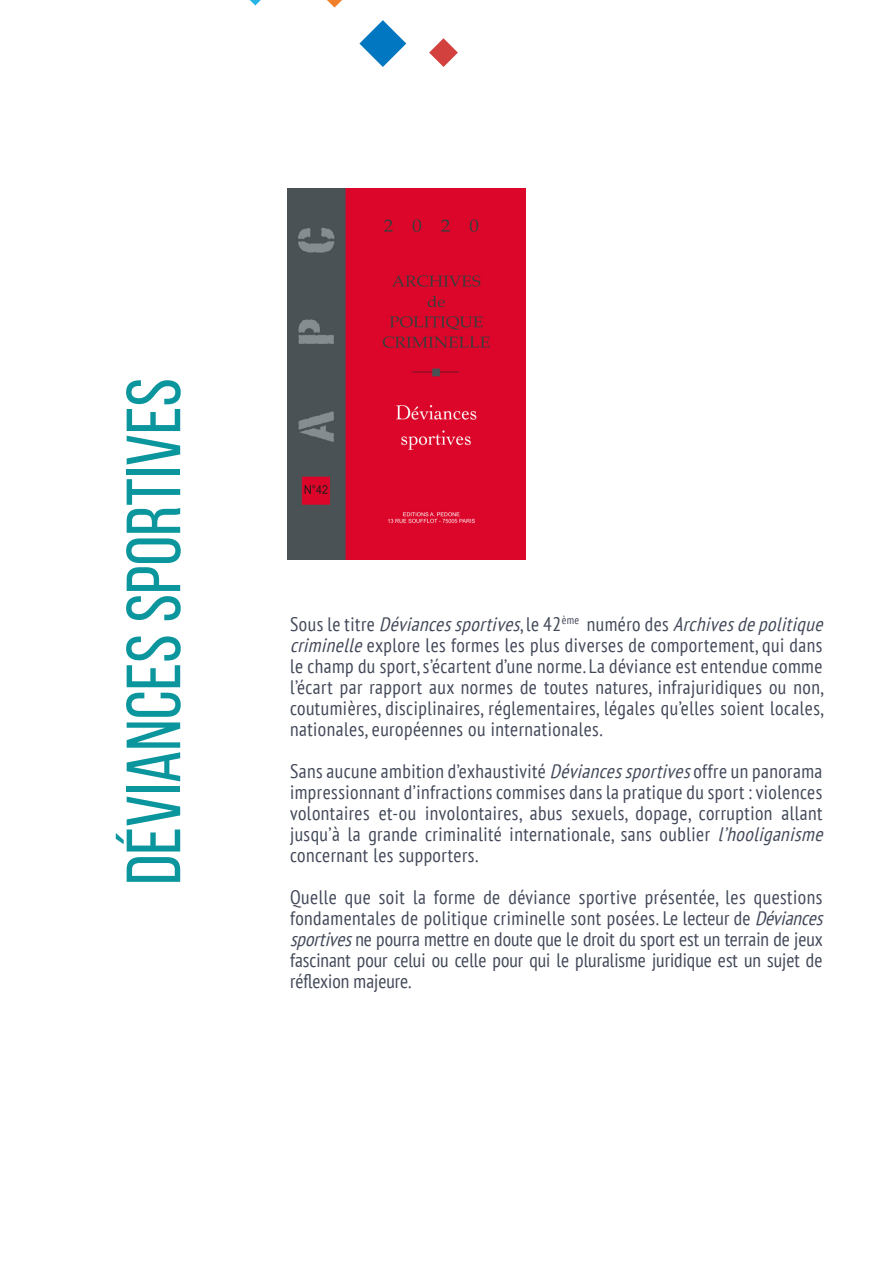
<style>
.page{position:relative;width:893px;height:1263px;background:#fff}
.page>*{position:absolute;margin:0;border:0;box-sizing:border-box;transform-origin:0 0}
.t1{font:76.5px "Bebas Neue";color:#0b969d}
.t2{font:condensed 19.5px/21px "PT Sans";letter-spacing:.025em;color:#434959}
.t3{font:condensed 19.5px/21px "PT Sans";color:#434959}
.s1{font-style:italic}
</style>
<div class="page">
<svg style="left:327px;top:0;width:15px;height:8px"></svg>
<svg style="left:250px;top:0;width:11px;height:5px"></svg>
<svg style="left:359px;top:20px;width:47px;height:47px"></svg>
<svg style="left:429px;top:38px;width:29px;height:29px"></svg>
<img style="left:287px;top:189px;width:239px;height:370px">
<h1 class="t1" style="left:112px;top:885px;width:508px;rotate:-90deg">Déviances sportives</h1>
<p class="t2" style="left:290px;top:613px;width:539px">S o u s l e t i t r e <span class="s1">Déviancessportives</span>, l e 4 2 <sup>è</sup> <sup>m</sup> <sup>e</sup> n u m é r o d e s <span class="s1">Archivesdepolitique criminelle</span>explore les formes les plus diverses de comportement, qui dans le champ du sport, s’écartent d’une norme. La déviance est entendue comme l’écart par rapport aux normes de toutes natures, infrajuridiques ou non, coutumières, disciplinaires, réglementaires, légales qu’elles soient locales, nationales, européennes ou internationales.</p>
<p class="t2" style="left:290px;top:760px;width:539px">Sans aucune ambition d’exhaustivité <span class="s1">Déviancessportives</span>offre un panorama impressionnant d’infractions commises dans la pratique du sport : violences volontaires et-ou involontaires, abus sexuels, dopage, corruption allant jusqu’à la grande criminalité internationale, sans oublier <span class="s1">l’hooliganisme </span>concernant les supporters.</p>
<p class="t3" style="left:290px;top:886px;width:539px">Quelle que soit la forme de déviance sportive présentée, les questions fondamentales de politique criminelle sont posées. Le lecteur de <span class="s1">Déviances sportives</span>ne pourra mettre en doute que le droit du sport est un terrain de jeux fascinant pour celui ou celle pour qui le pluralisme juridique est un sujet de réflexion majeure.</p>
</div>
